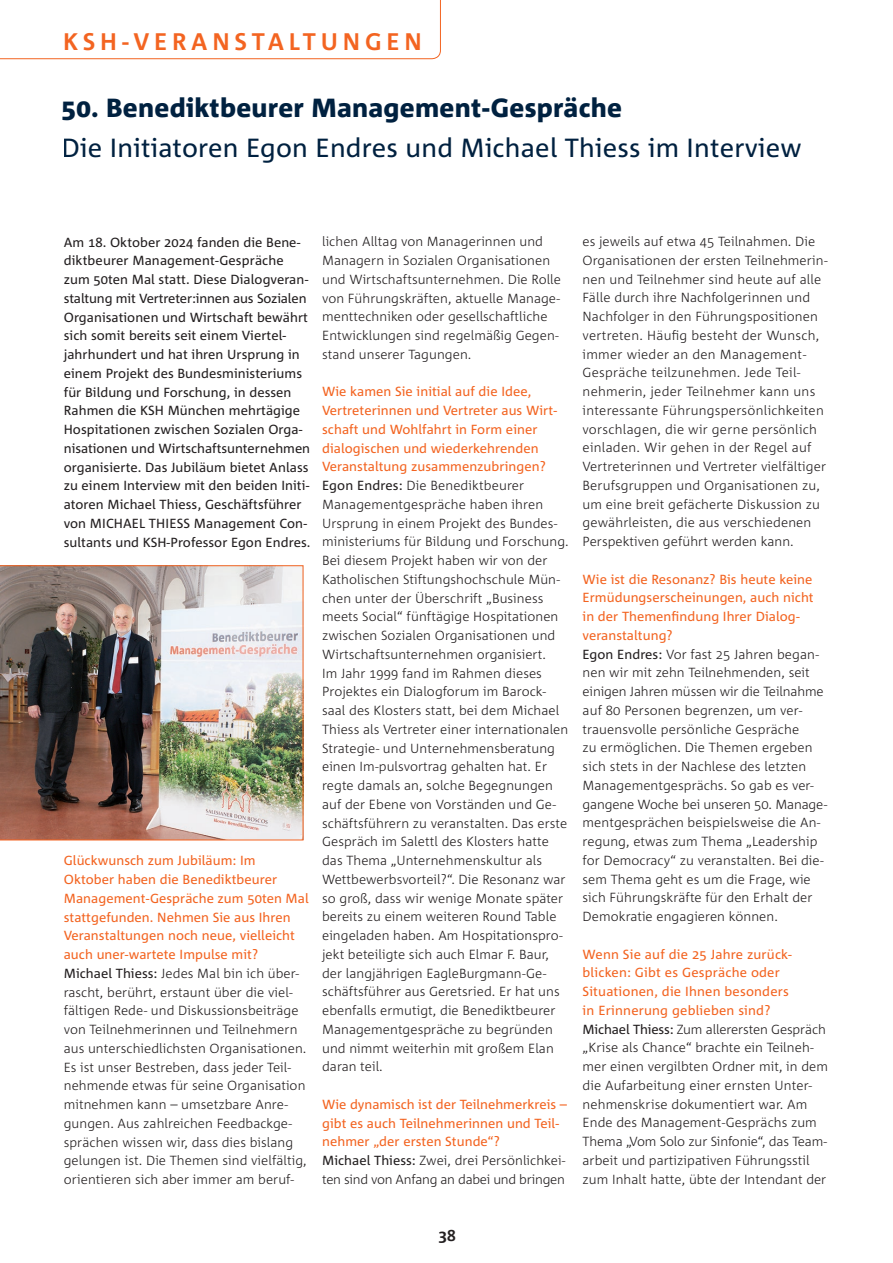
<style>
.page{position:relative;width:893px;height:1263px;background:#fff}
.page>*{position:absolute;margin:0;border:0;box-sizing:border-box;transform-origin:0 0}
.t1{font:26.25px "Corpid";letter-spacing:.01em;color:#002140}
.t2{font:800 26.25px "Corpid";letter-spacing:.01em;color:#002140}
.t3{font:700 24px "Corpid";letter-spacing:.2em;color:#f36421}
.t4{font:700 15.75px "Corpid";color:#231f20}
.t5{font:300 13.2px/18.8px "Corpid";letter-spacing:.005em;color:#231f20}
.t6{font:13.2px/18.8px "Corpid";letter-spacing:.005em;color:#231f20}
.t7{font:13.2px/18.8px "Corpid";letter-spacing:.005em;color:#f36421}
.s1{font-weight:400;color:#f36421}
.s2{font-weight:400}
.s3{color:#231f20}
.s4{font-weight:300;color:#231f20}
</style>
<div class="page">
<img style="left:0;top:565px;width:303px;height:275px">
<svg style="left:0;top:0;width:441px;height:59px"></svg>
<h2 class="t3" style="left:63px;top:29px;width:360px">KSH-VERANSTALTUNGEN</h2>
<h1 class="t2" style="left:62px;top:93px;width:562px">50. Benediktbeurer Management-Gespräche</h1>
<h1 class="t1" style="left:62px;top:134px;width:741px">Die Initiatoren Egon Endres und Michael Thiess im Interview</h1>
<p class="t6" style="left:64px;top:233px;width:248px">Am 18. Oktober 2024 fanden die Bene&shy;diktbeurer Management-Gespräche zum 50ten Mal statt. Diese Dialogveran&shy;staltung mit Vertreter:innen aus Sozialen Organisationen und Wirtschaft bewährt sich somit bereits seit einem Viertel&shy;jahrhundert und hat ihren Ursprung in einem Projekt des Bundesministeriums für Bildung und Forschung, in dessen Rahmen die KSH München mehrtägige Hospitationen zwischen Sozialen Orga&shy;nisationen und Wirtschaftsunternehmen organisierte. Das Jubiläum bietet Anlass zu einem Interview mit den beiden Initi&shy;atoren Michael Thiess, Geschäftsführer von MICHAEL THIESS Management Con&shy;sultants und KSH-Professor Egon Endres.</p>
<p class="t5" style="left:64px;top:851px;width:246px"><span class="s1">Glückwunsch zum Jubiläum: Im Oktober haben die Benediktbeurer Management-Gespräche zum 50ten Mal stattgefunden. Nehmen Sie aus Ihren Veranstaltungen noch neue, vielleicht auch uner-wartete Impulse mit?<br></span><span class="s2">Michael Thiess:</span> Jedes Mal bin ich über&shy;rascht, berührt, erstaunt über die viel&shy;fältigen Rede- und Diskussionsbeiträge von Teilnehmerinnen und Teilnehmern aus unterschiedlichsten Organisationen.<br>Es ist unser Bestreben, dass jeder Teil&shy;nehmende etwas für seine Organisation mitnehmen kann – umsetzbare Anre&shy;gungen. Aus zahlreichen Feedbackge&shy;sprächen wissen wir, dass dies bislang gelungen ist. Die Themen sind vielfältig, orientieren sich aber immer am beruf-</p>
<p class="t5" style="left:322px;top:233px;width:240px">lichen Alltag von Managerinnen und Managern in Sozialen Organisationen und Wirtschaftsunternehmen. Die Rolle von Führungskräften, aktuelle Manage&shy;menttechniken oder gesellschaftliche Entwicklungen sind regelmäßig Gegen&shy;stand unserer Tagungen.</p>
<p class="t5" style="left:322px;top:383px;width:248px"><span class="s1">Wie kamen Sie initial auf die Idee, Vertreterinnen und Vertreter aus Wirt&shy;schaft und Wohlfahrt in Form einer dialogischen und wiederkehrenden Veranstaltung zusammenzubringen?<br></span><span class="s2">Egon Endres:</span> Die Benediktbeurer Managementgespräche haben ihren Ursprung in einem Projekt des Bundes&shy;ministeriums für Bildung und Forschung.<br>Bei diesem Projekt haben wir von der Katholischen Stiftungshochschule Mün&shy;chen unter der Überschrift „Business meets Social“ fünftägige Hospitationen zwischen Sozialen Organisationen und Wirtschaftsunternehmen organisiert.<br>Im Jahr 1999 fand im Rahmen dieses Projektes ein Dialogforum im Barock&shy;saal des Klosters statt, bei dem Michael Thiess als Vertreter einer internationalen Strategie- und Unternehmensberatung einen Im-pulsvortrag gehalten hat. Er regte damals an, solche Begegnungen auf der Ebene von Vorständen und Ge&shy;schäftsführern zu veranstalten. Das erste Gespräch im Salettl des Klosters hatte das Thema „Unternehmenskultur als Wettbewerbsvorteil?“. Die Resonanz war so groß, dass wir wenige Monate später bereits zu einem weiteren Round Table eingeladen haben. Am Hospitationspro&shy;jekt beteiligte sich auch Elmar F. Baur, der langjährigen EagleBurgmann-Ge&shy;schäftsführer aus Geretsried. Er hat uns ebenfalls ermutigt, die Benediktbeurer Managementgespräche zu begründen und nimmt weiterhin mit großem Elan daran teil.</p>
<p class="t7" style="left:322px;top:1095px;width:246px">Wie dynamisch ist der Teilnehmerkreis – gibt es auch Teilnehmerinnen und Teil&shy;nehmer „der ersten Stunde“?<br><span class="s3">Michael Thiess:</span> <span class="s4">Zwei, drei Persönlichkei&shy;ten sind von Anfang an dabei und bringen</span></p>
<p class="t5" style="left:583px;top:232px;width:247px">es jeweils auf etwa 45 Teilnahmen. Die Organisationen der ersten Teilnehmerin&shy;nen und Teilnehmer sind heute auf alle Fälle durch ihre Nachfolgerinnen und Nachfolger in den Führungspositionen vertreten. Häufig besteht der Wunsch, immer wieder an den Management-Gespräche teilzunehmen. Jede Teil&shy;nehmerin, jeder Teilnehmer kann uns interessante Führungspersönlichkeiten vorschlagen, die wir gerne persönlich einladen. Wir gehen in der Regel auf Vertreterinnen und Vertreter vielfältiger Berufsgruppen und Organisationen zu, um eine breit gefächerte Diskussion zu gewährleisten, die aus verschiedenen Perspektiven geführt werden kann.</p>
<p class="t5" style="left:583px;top:570px;width:246px"><span class="s1">Wie ist die Resonanz? Bis heute keine Ermüdungserscheinungen, auch nicht in der Themenfindung Ihrer Dialog&shy;veranstaltung?<br></span><span class="s2">Egon Endres:</span> Vor fast 25 Jahren began&shy;nen wir mit zehn Teilnehmenden, seit einigen Jahren müssen wir die Teilnahme auf 80 Personen begrenzen, um ver&shy;trauensvolle persönliche Gespräche<br>zu ermöglichen. Die Themen ergeben sich stets in der Nachlese des letzten Managementgesprächs. So gab es ver&shy;gangene Woche bei unseren 50. Manage&shy;mentgesprächen beispielsweise die An&shy;regung, etwas zum Thema „Leadership for Democracy“ zu veranstalten. Bei die&shy;sem Thema geht es um die Frage, wie sich Führungskräfte für den Erhalt der Demokratie engagieren können.</p>
<p class="t5" style="left:583px;top:945px;width:247px"><span class="s1">Wenn Sie auf die 25 Jahre zurück&shy;blicken: Gibt es Gespräche oder Situationen, die Ihnen besonders<br>in Erinnerung geblieben sind?<br></span><span class="s2">Michael Thiess:</span> Zum allerersten Gespräch „Krise als Chance“ brachte ein Teilneh&shy;mer einen vergilbten Ordner mit, in dem die Aufarbeitung einer ernsten Unter&shy;nehmenskrise dokumentiert war. Am Ende des Management-Gesprächs zum Thema „Vom Solo zur Sinfonie“, das Team&shy;arbeit und partizipativen Führungsstil zum Inhalt hatte, übte der Intendant der</p>
<p class="t4" style="left:438px;top:1226px;width:19px">38</p>
</div>
